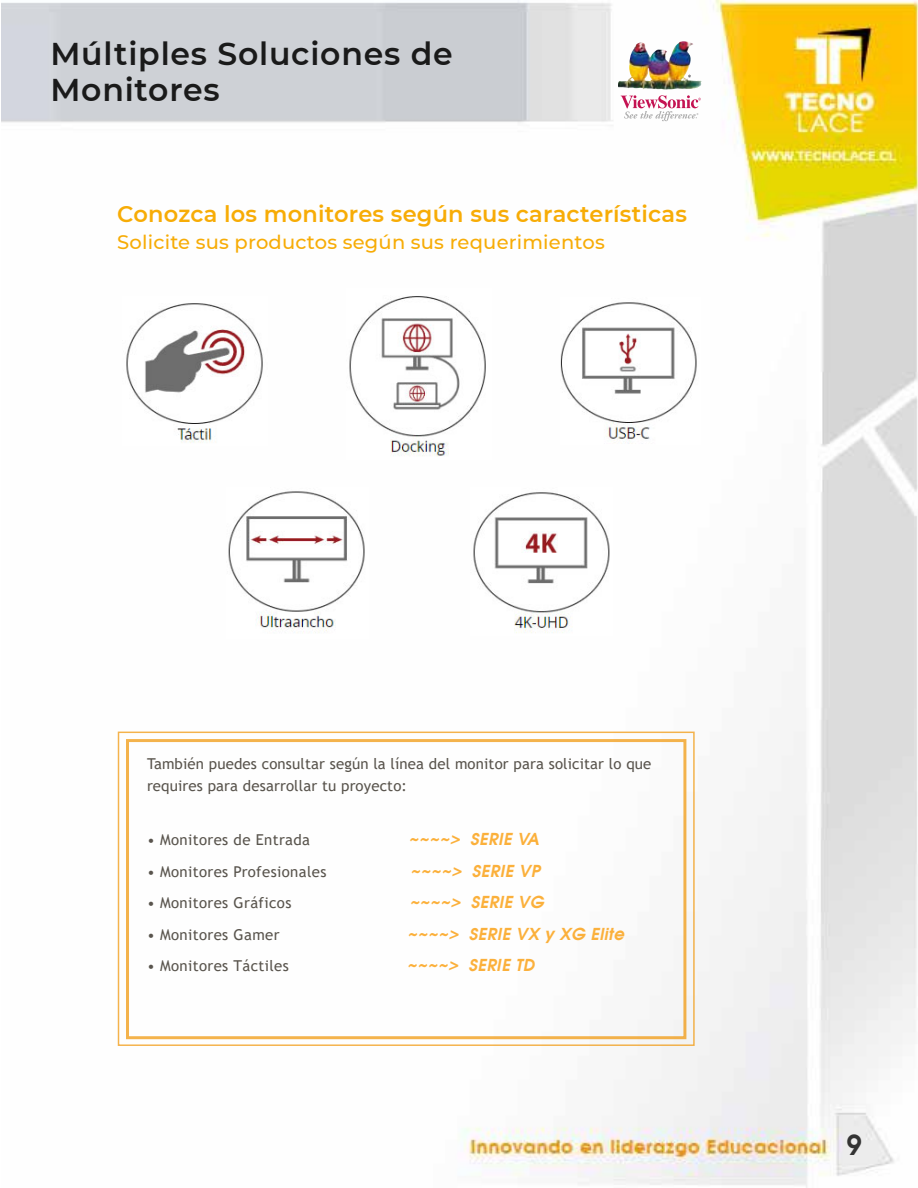
<style>
.page{position:relative;width:918px;height:1188px;background:#fff}
.page>*{position:absolute;margin:0;border:0;box-sizing:border-box;transform-origin:0 0}
.t1{font:600 31.5px/36px "Montserrat";letter-spacing:.025em;color:#1a1a1a}
.t2{font:700 27px "Avian";color:#333}
.t3{font:600 22.5px "Montserrat";letter-spacing:.01em;color:#f7ac06}
.t4{font:500 19.5px "Montserrat";letter-spacing:.01em;color:#f7ac06}
.t5{font:italic 700 16.5px "Avalon";letter-spacing:.025em;color:#fbb03b}
.t6{font:15px/22.5px "Trebuchet MS";letter-spacing:.01em;color:#59544d}
</style>
<div class="page">
<img style="left:1px;top:0;width:917px;height:1188px">
<svg style="left:621px;top:95px;width:80px;height:26px"></svg>
<img style="left:618px;top:42px;width:61px;height:48px">
<img style="left:471px;top:487px;width:142px;height:149px">
<img style="left:227px;top:487px;width:142px;height:151px">
<img style="left:561px;top:298px;width:140px;height:146px">
<img style="left:347px;top:289px;width:144px;height:171px">
<img style="left:123px;top:297px;width:144px;height:148px">
<h1 class="t1" style="left:50px;top:34px;width:404px">Múltiples Soluciones de<br>Monitores</h1>
<h3 class="t3" style="left:117px;top:198px;width:571px">Conozca los monitores según sus características</h3>
<h3 class="t4" style="left:117px;top:229px;width:489px">Solicite sus productos según sus requerimientos</h3>
<p class="t6" style="left:147px;top:752px;width:506px">También puedes consultar según la línea del monitor para solicitar lo que requires para desarrollar tu proyecto:</p>
<p class="t6" style="left:147px;top:828px;width:165px">• Monitores de Entrada</p>
<p class="t5" style="left:408px;top:828px;width:132px">~~~~&gt; SERIE VA</p>
<p class="t6" style="left:147px;top:860px;width:181px">• Monitores Profesionales</p>
<p class="t5" style="left:410px;top:860px;width:131px">~~~~&gt; SERIE VP</p>
<p class="t6" style="left:147px;top:891px;width:146px">• Monitores Gráficos</p>
<p class="t5" style="left:409px;top:891px;width:136px">~~~~&gt; SERIE VG</p>
<p class="t6" style="left:147px;top:923px;width:134px">• Monitores Gamer</p>
<p class="t5" style="left:407px;top:923px;width:218px">~~~~&gt; SERIE VX y XG Elite</p>
<p class="t6" style="left:147px;top:954px;width:143px">• Monitores Táctiles</p>
<p class="t5" style="left:407px;top:954px;width:129px">~~~~&gt; SERIE TD</p>
<h2 class="t2" style="left:847px;top:1128px;width:17px">9</h2>
</div>
